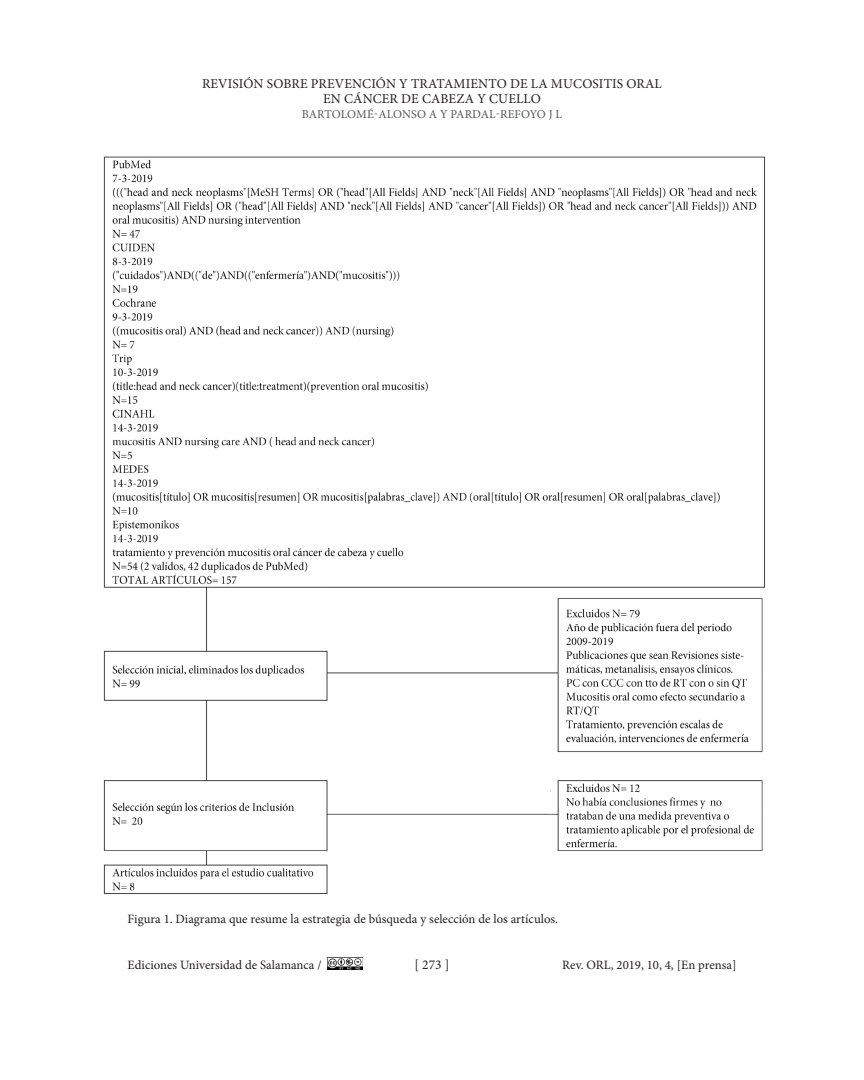
<style>
.page{position:relative;width:864px;height:1080px;background:#fff}
.page>*{position:absolute;margin:0;border:0;box-sizing:border-box;transform-origin:0 0}
.t1{font:13.5px/15px "Minion Pro";letter-spacing:.01em;color:#231f20;text-align:center}
.t2{font:12.75px "Minion Pro";color:#231f20}
.t3{font:12px "Minion Pro";color:#57585a}
</style>
<div class="page">
<img style="left:328px;top:957px;width:34px;height:12px">
<img style="left:103px;top:156px;width:662px;height:739px">
<p class="t1" style="left:202px;top:76px;width:461px">REVISIÓN SOBRE PREVENCIÓN Y TRATAMIENTO DE LA MUCOSITIS ORAL<br>EN CÁNCER DE CABEZA Y CUELLO</p>
<p class="t3" style="left:302px;top:106px;width:262px">BARTOLOMÉ-ALONSO A Y PARDAL-REFOYO J L</p>
<p class="t2" style="left:128px;top:910px;width:432px">Figura 1. Diagrama que resume la estrategia de búsqueda y selección de los artículos.</p>
<p class="t2" style="left:128px;top:957px;width:196px">Ediciones Universidad de Salamanca /</p>
<p class="t1" style="left:415px;top:958px;width:36px">[ 273 ]</p>
<p class="t2" style="left:562px;top:957px;width:176px">Rev. ORL, 2019, 10, 4, [En prensa]</p>
</div>
